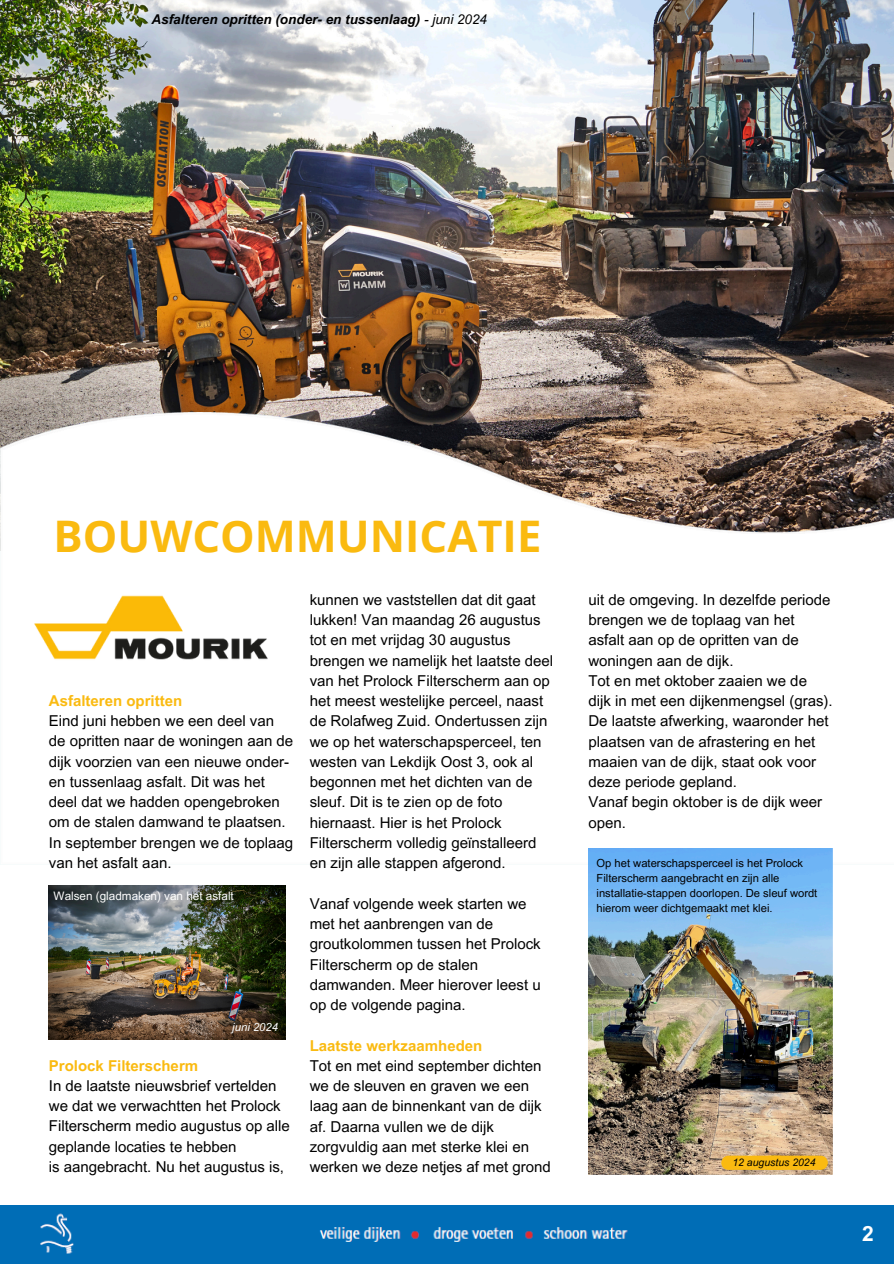
<style>
.page{position:relative;width:894px;height:1264px;background:#fff}
.page>*{position:absolute;margin:0;border:0;box-sizing:border-box;transform-origin:0 0}
.t1{font:700 43.5px "Open Sans";color:#faba10}
.t2{font:700 21px "Arial MT Pro";color:#fff}
.t3{font:15px/20.2px "Arial MT Pro";color:#000}
.t4{font:italic 700 13.5px "Arial MT Pro";color:#000}
.t5{font:11.7px "Arial MT Pro";color:#fff}
.t6{font:11.25px/15px "Arial MT Pro";color:#000}
.t7{font:italic 11.25px "Arial MT Pro";color:#fff}
.t8{font:italic 10.5px "Arial MT Pro";color:#000}
.s1{font-weight:400}
.s2{font-weight:700;color:#faba10}
</style>
<div class="page">
<div style="left:0;top:1205px;width:893px;height:58px;background:#006db6"></div>
<img style="left:0;top:0;width:893px;height:412px">
<img style="left:0;top:412px;width:893px;height:452px">
<img style="left:0;top:562px;width:303px;height:131px">
<img style="left:588px;top:848px;width:244px;height:326px">
<svg style="left:721px;top:1155px;width:106px;height:14px"></svg>
<img style="left:49px;top:885px;width:236px;height:154px">
<p class="t4" style="left:151px;top:14px;width:337px">Asfalteren opritten (onder- en tussenlaag) <span class="s1">- juni 2024</span></p>
<h2 class="t1" style="left:54px;top:505px;width:489px">BOUWCOMMUNICATIE</h2>
<h2 class="t3" style="left:49px;top:692px;width:246px"><span class="s2">Asfalteren opritten<br></span>Eind juni hebben we een deel van de opritten naar de woningen aan de dijk voorzien van een nieuwe onder&shy;en tussenlaag asfalt. Dit was het deel dat we hadden opengebroken om de stalen damwand te plaatsen.<br>In september brengen we de toplaag van het asfalt aan.</h2>
<p class="t5" style="left:54px;top:891px;width:182px">Walsen (gladmaken) van het asfalt</p>
<h3 class="t7" style="left:232px;top:1022px;width:47px">juni 2024</h3>
<h2 class="t3" style="left:49px;top:1057px;width:242px"><span class="s2">Prolock Filterscherm<br></span>In de laatste nieuwsbrief vertelden we dat we verwachtten het Prolock<br>Filterscherm medio augustus op alle geplande locaties te hebben<br>is aangebracht. Nu het augustus is,</h2>
<h3 class="t3" style="left:309px;top:591px;width:245px">kunnen we vaststellen dat dit gaat lukken! Van maandag 26 augustus tot en met vrijdag 30 augustus brengen we namelijk het laatste deel van het Prolock Filterscherm aan op het meest westelijke perceel, naast de Rolafweg Zuid. Ondertussen zijn we op het waterschapsperceel, ten westen van Lekdijk Oost 3, ook al begonnen met het dichten van de sleuf. Dit is te zien op de foto hiernaast. Hier is het Prolock Filterscherm volledig geïnstalleerd en zijn alle stappen afgerond.</h3>
<p class="t3" style="left:309px;top:895px;width:232px">Vanaf volgende week starten we met het aanbrengen van de groutkolommen tussen het Prolock<br>Filterscherm op de stalen damwanden. Meer hierover leest u op de volgende pagina.</p>
<p class="t3" style="left:309px;top:1037px;width:242px"><span class="s2">Laatste werkzaamheden<br></span>Tot en met eind september dichten we de sleuven en graven we een laag aan de binnenkant van de dijk af. Daarna vullen we de dijk zorgvuldig aan met sterke klei en werken we deze netjes af met grond</p>
<h3 class="t3" style="left:588px;top:591px;width:246px">uit de omgeving. In dezelfde periode brengen we de toplaag van het asfalt aan op de opritten van de woningen aan de dijk.<br>Tot en met oktober zaaien we de dijk in met een dijkenmengsel (gras).<br>De laatste afwerking, waaronder het plaatsen van de afrastering en het maaien van de dijk, staat ook voor deze periode gepland.<br>Vanaf begin oktober is de dijk weer open.</h3>
<h2 class="t6" style="left:596px;top:856px;width:222px">Op het waterschapsperceel is het Prolock Filterscherm aangebracht en zijn alle installatie-stappen doorlopen. De sleuf wordt hierom weer dichtgemaakt met klei.</h2>
<h2 class="t8" style="left:732px;top:1157px;width:85px">12 augustus 2024</h2>
<h2 class="t2" style="left:861px;top:1225px;width:13px">2</h2>
</div>
